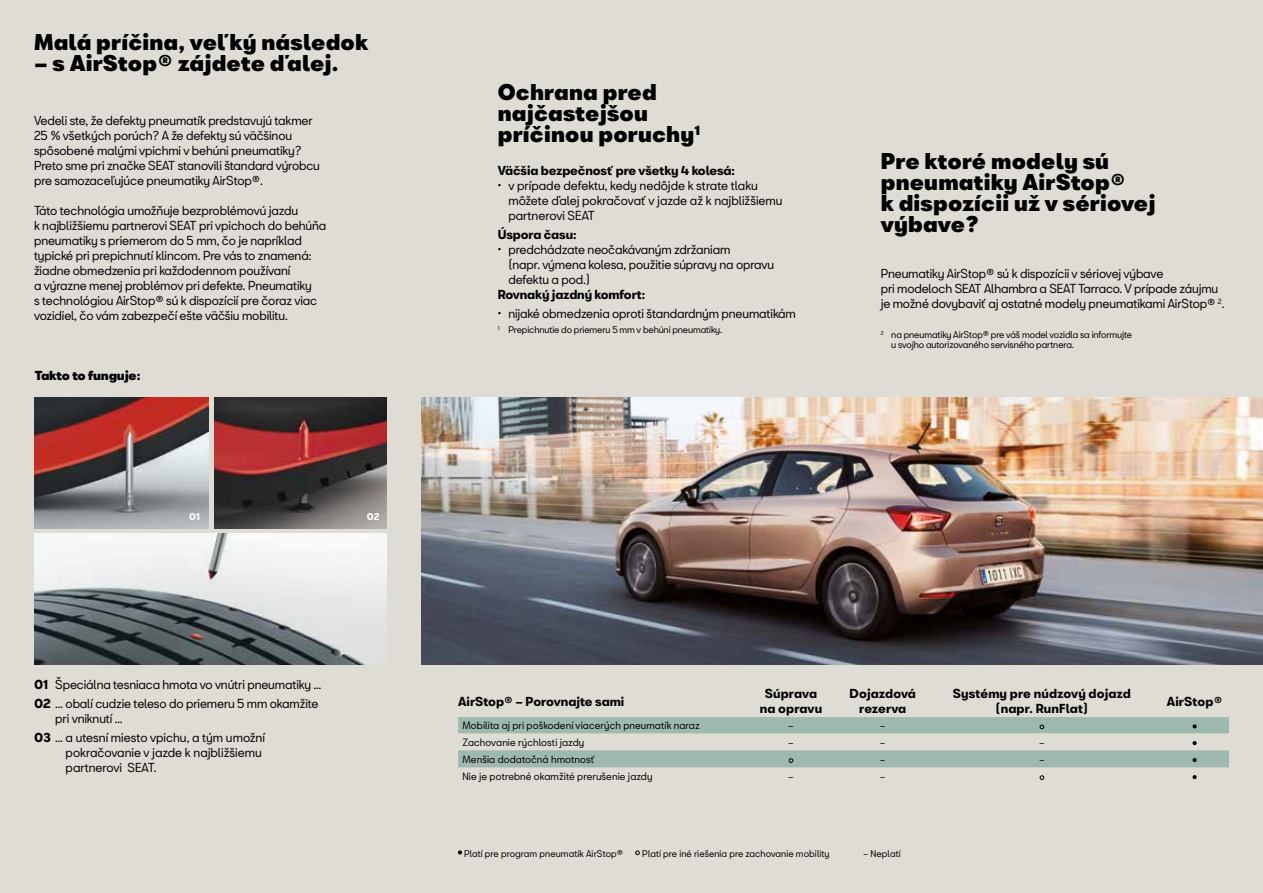
<style>
.page{position:relative;width:1263px;height:893px;background:#dfdbd5}
.page>*{position:absolute;margin:0;border:0;box-sizing:border-box;transform-origin:0 0}
.t1{font:900 21px/21px "Seat Bcn";letter-spacing:.01em;color:#000}
.t2{font:12px/15px "Seat Bcn";letter-spacing:-.01em;color:#000}
.t3{font:700 12px/14.4px "Seat Bcn";color:#000;text-align:center}
.t4{font:900 12px "Seat Bcn";letter-spacing:-.01em;color:#000}
.t5{font:10.5px "Seat Bcn";color:#000}
.t6{font:9.75px "Seat Bcn";letter-spacing:.01em;color:#000}
.t7{font:9px/10.8px "Seat Bcn";letter-spacing:-.01em;color:#000}
.t8{font:9px "Seat Bcn";letter-spacing:.01em;color:#000}
.t9{font:700 9px "Seat Bcn";color:#fff}
.s1{font-weight:700}
.s2{font-weight:900}
</style>
<div class="page">
<img style="left:214px;top:398px;width:173px;height:131px">
<img style="left:34px;top:398px;width:175px;height:131px">
<img style="left:34px;top:534px;width:353px;height:131px">
<img style="left:421px;top:398px;width:842px;height:267px">
<svg style="left:458px;top:850px;width:4px;height:4px"></svg>
<svg style="left:635px;top:851px;width:5px;height:4px"></svg>
<svg style="left:458px;top:717px;width:771px;height:50px"></svg>
<svg style="left:1040px;top:775px;width:4px;height:5px"></svg>
<svg style="left:1192px;top:775px;width:5px;height:4px"></svg>
<h1 class="t1" style="left:34px;top:28px;width:336px">Malá príčina, veľký následok</h1>
<h1 class="t1" style="left:34px;top:49px;width:306px">– s AirStop® zájdete ďalej.</h1>
<p class="t2" style="left:34px;top:111px;width:287px">Vedeli ste, že defekty pneumatík predstavujú takmer 25 % všetkých porúch? A že defekty sú väčšinou spôsobené malými vpichmi v behúni pneumatiky?<br>Preto sme pri značke SEAT stanovili štandard výrobcu pre samozaceľujúce pneumatiky AirStop®.</p>
<p class="t2" style="left:34px;top:201px;width:294px">Táto technológia umožňuje bezproblémovú jazdu<br>k najbližšiemu partnerovi SEAT pri vpichoch do behúňa pneumatiky s priemerom do 5 mm, čo je napríklad typické pri prepichnutí klincom. Pre vás to znamená: žiadne obmedzenia pri každodennom používaní<br>a výrazne menej problémov pri defekte. Pneumatiky<br>s technológiou AirStop® sú k dispozícií pre čoraz viac vozidiel, čo vám zabezpečí ešte väčšiu mobilitu.</p>
<p class="t4" style="left:35px;top:365px;width:107px">Takto to funguje:</p>
<p class="t9" style="left:189px;top:508px;width:12px">01</p>
<p class="t9" style="left:367px;top:508px;width:14px">02</p>
<p class="t2" style="left:34px;top:673px;width:289px;line-height:19.2px"><span class="s1">01</span> Špeciálna tesniaca hmota vo vnútri pneumatiky …<br><span class="s1">02</span> … obalí cudzie teleso do priemeru 5 mm okamžite</p>
<p class="t2" style="left:34px;top:707px;width:232px;line-height:19.2px;text-indent:21px">pri vniknutí …<br><span class="s1">03</span> … a utesní miesto vpichu, a tým umožní</p>
<p class="t2" style="left:66px;top:744px;width:198px">pokračovanie v jazde k najbližšiemu partnerovi SEAT.</p>
<h1 class="t1" style="left:498px;top:78px;width:205px">Ochrana pred najčastejšou príčinou poruchy<sup>1</sup></h1>
<p class="t3" style="left:498px;top:161px;width:239px">Väčšia bezpečnosť pre všetky 4 kolesá:</p>
<p class="t2" style="left:498px;top:176px;width:261px"><span class="s2">·</span> v prípade defektu, kedy nedôjde k strate tlaku</p>
<p class="t2" style="left:508px;top:191px;width:276px">môžete ďalej pokračovať v jazde až k najbližšiemu</p>
<p class="t2" style="left:508px;top:206px;width:88px">partnerovi SEAT</p>
<p class="t3" style="left:498px;top:226px;width:80px">Úspora času:</p>
<p class="t2" style="left:498px;top:240px;width:234px"><span class="s2">·</span> predchádzate neočakávaným zdržaniam</p>
<p class="t2" style="left:508px;top:255px;width:267px">(napr. výmena kolesa, použitie súpravy na opravu</p>
<p class="t2" style="left:508px;top:270px;width:83px">defektu a pod.)</p>
<p class="t2" style="left:498px;top:283px;width:300px;line-height:19.2px"><span class="s1">Rovnaký jazdný komfort:<br></span><span class="s2">·</span> nijaké obmedzenia oproti štandardným pneumatikám</p>
<p class="t7" style="left:498px;top:323px;width:226px"><sup>1</sup> Prepichnutie do priemeru 5 mm v behúni pneumatiky.</p>
<h1 class="t1" style="left:881px;top:147px;width:276px">Pre ktoré modely sú pneumatiky AirStop®<br>k dispozícii už v sériovej výbave?</h1>
<p class="t2" style="left:881px;top:264px;width:345px">Pneumatiky AirStop® sú k dispozícii v sériovej výbave<br>pri modeloch SEAT Alhambra a SEAT Tarraco. V prípade záujmu je možné dovybaviť aj ostatné modely pneumatikami AirStop® <sup>2</sup>.</p>
<p class="t7" style="left:891px;top:328px;width:242px;text-indent:-11px"><sup>2</sup> na pneumatiky AirStop® pre váš model vozidla sa informujte u svojho autorizovaného servisného partnera.</p>
<p class="t3" style="left:458px;top:692px;width:168px">AirStop® – Porovnajte sami</p>
<p class="t3" style="left:760px;top:685px;width:64px">Súprava na opravu</p>
<p class="t3" style="left:849px;top:685px;width:68px">Dojazdová rezerva</p>
<p class="t3" style="left:953px;top:685px;width:180px">Systémy pre núdzový dojazd (napr. RunFlat)</p>
<p class="t3" style="left:1167px;top:692px;width:57px">AirStop®</p>
<p class="t6" style="left:462px;top:717px;width:239px">Mobilita aj pri poškodení viacerých pneumatík naraz</p>
<p class="t6" style="left:788px;top:717px;width:7px">–</p>
<p class="t6" style="left:880px;top:717px;width:7px">–</p>
<p class="t5" style="left:1193px;top:716px;width:5px">•</p>
<p class="t6" style="left:462px;top:733px;width:123px">Zachovanie rýchlosti jazdy</p>
<p class="t6" style="left:788px;top:733px;width:7px">–</p>
<p class="t6" style="left:880px;top:733px;width:7px">–</p>
<p class="t6" style="left:1039px;top:733px;width:7px">–</p>
<p class="t5" style="left:1193px;top:733px;width:5px">•</p>
<p class="t6" style="left:462px;top:750px;width:134px">Menšia dodatočná hmotnosť</p>
<p class="t6" style="left:880px;top:750px;width:7px">–</p>
<p class="t6" style="left:1039px;top:750px;width:7px">–</p>
<p class="t5" style="left:1193px;top:750px;width:5px">•</p>
<p class="t6" style="left:462px;top:767px;width:192px">Nie je potrebné okamžité prerušenie jazdy</p>
<p class="t6" style="left:788px;top:767px;width:7px">–</p>
<p class="t6" style="left:880px;top:767px;width:7px">–</p>
<p class="t5" style="left:1193px;top:767px;width:5px">•</p>
<p class="t8" style="left:458px;top:845px;width:166px"><sup>•</sup> Platí pre program pneumatík AirStop®</p>
<p class="t8" style="left:642px;top:845px;width:189px">Platí pre iné riešenia pre zachovanie mobility</p>
<p class="t8" style="left:863px;top:845px;width:39px">– Neplatí</p>
</div>
